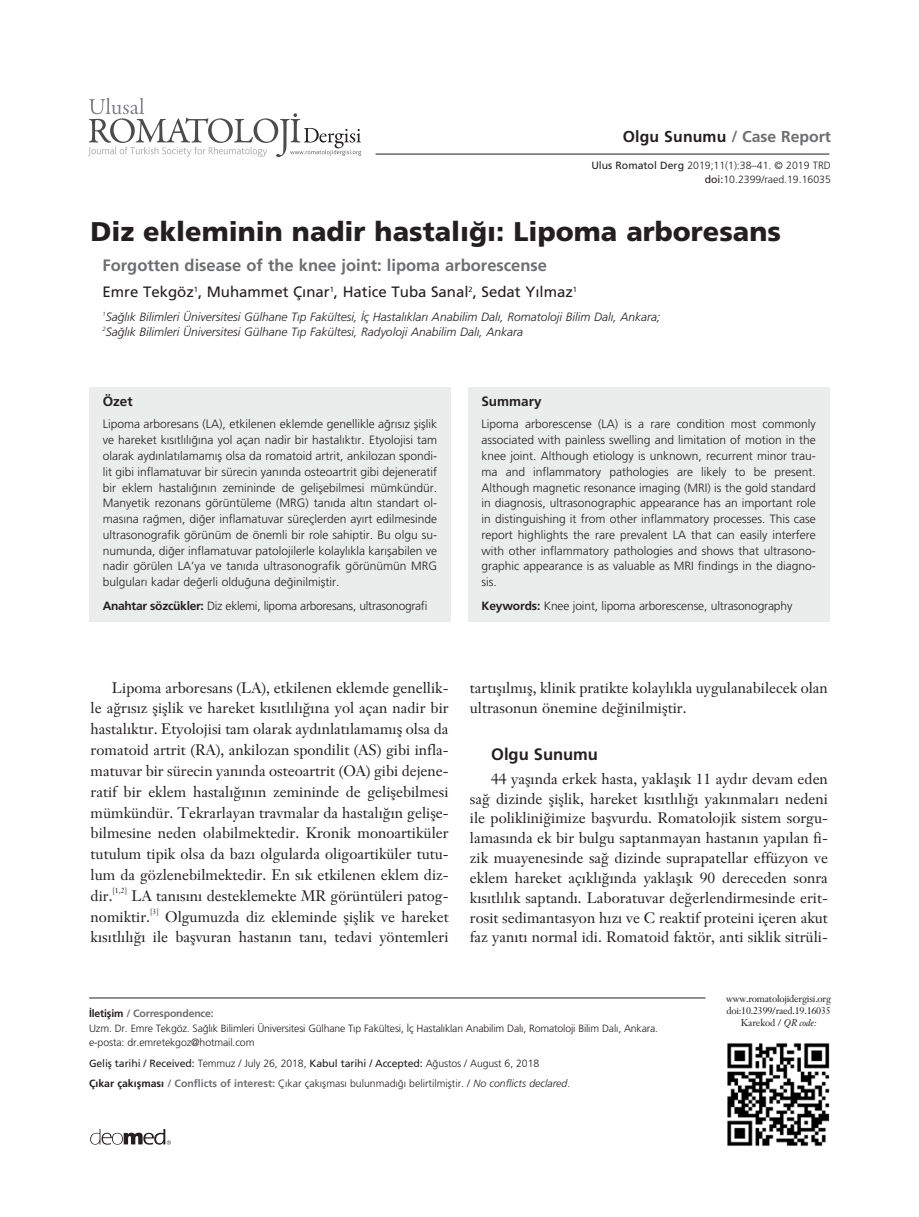
<style>
.page{position:relative;width:919px;height:1217px;background:#fff}
.page>*{position:absolute;margin:0;border:0;box-sizing:border-box;transform-origin:0 0}
.t1{font:900 27px "Frutiger";color:#231f20}
.t2{font:700 16.5px "Frutiger";color:#6d6e70}
.t3{font:700 16.5px "Frutiger";color:#231f20}
.t4{font:700 15.75px "Frutiger";letter-spacing:.005em;color:#6d6e70}
.t5{font:15px/20.9px "Janson Text";color:#231f20;text-align:justify}
.t6{font:15px "Frutiger";color:#231f20}
.t7{font:700 13.5px "Frutiger";color:#231f20}
.t8{font:300 12px/15.8px "Frutiger";color:#231f20;text-align:justify}
.t9{font:italic 300 12px/15px "Frutiger";color:#231f20}
.t10{font:300 12px "Frutiger";letter-spacing:-.02em;color:#231f20}
.t11{font:300 10.5px/20.4px "Frutiger";letter-spacing:-.015em;color:#231f20}
.t12{font:9.75px/12px "Janson Text";letter-spacing:-.025em;color:#231f20;text-align:center}
.t13{font:7.5px "Janson Text";color:#231f20}
.s1{color:#231f20}
.s2{font-weight:400}
.s3{font-weight:700}
.s4{font-weight:700;color:#6d6e70}
.s5{font-style:italic}
</style>
<div class="page">
<hr style="left:89px;top:997px;width:616px;height:1px;background:#231f20">
<img style="left:727px;top:1043px;width:103px;height:103px">
<svg style="left:90px;top:1129px;width:81px;height:15px"></svg>
<div style="left:468px;top:387px;width:361px;height:235px;background:#ebecec"></div>
<div style="left:89px;top:387px;width:361px;height:235px;background:#ebecec"></div>
<hr style="left:375px;top:154px;width:454px;height:1px;background:#231f20">
<svg style="left:88px;top:97px;width:273px;height:60px"></svg>
<h3 class="t4" style="left:622px;top:130px;width:210px"><span class="s1">Olgu Sunumu</span> / Case Report</h3>
<p class="t11" style="left:591px;top:160px;width:241px;line-height:13.5px;text-align:right"><span class="s2">Ulus Romatol Derg</span> 2019;11(1):38–41. © 2019 TRD <span class="s2">doi:</span>10.2399/raed.19.16035</p>
<h1 class="t1" style="left:91px;top:221px;width:691px">Diz ekleminin nadir hastal›¤›: Lipoma arboresans</h1>
<h2 class="t2" style="left:102px;top:258px;width:446px">Forgotten disease of the knee joint: lipoma arborescense</h2>
<p class="t6" style="left:102px;top:286px;width:476px">Emre Tekgöz<sup>1</sup>, Muhammet Ç›nar<sup>1</sup>, Hatice Tuba Sanal<sup>2</sup>, Sedat Y›lmaz<sup>1</sup></p>
<p class="t9" style="left:102px;top:310px;width:559px"><sup>1</sup>Sa¤l›k Bilimleri Üniversitesi Gülhane T›p Fakültesi, ‹ç Hastal›klar› Anabilim Dal›, Romatoloji Bilim Dal›, Ankara;<br><sup>2</sup>Sa¤l›k Bilimleri Üniversitesi Gülhane T›p Fakültesi, Radyoloji Anabilim Dal›, Ankara</p>
<p class="t7" style="left:103px;top:396px;width:32px">Özet</p>
<p class="t8" style="left:103px;top:417px;width:336px">Lipoma arboresans (LA), etkilenen eklemde genellikle a¤r›s›z flifllik ve hareket k›s›tl›l›¤›na yol açan nadir bir hastal›kt›r. Etyolojisi tam olarak ayd›nlat›lamam›fl olsa da romatoid artrit, ankilozan spondi&shy;lit gibi inflamatuvar bir sürecin yan›nda osteoartrit gibi dejeneratif bir eklem hastal›¤›n›n zemininde de geliflebilmesi mümkündür.<br>Manyetik rezonans görüntüleme (MRG) tan›da alt›n standart ol&shy;mas›na ra¤men, di¤er inflamatuvar süreçlerden ay›rt edilmesinde ultrasonografik görünüm de önemli bir role sahiptir. Bu olgu su&shy;numunda, di¤er inflamatuvar patolojilerle kolayl›kla kar›flabilen ve nadir görülen LA’ya ve tan›da ultrasonografik görünümün MRG bulgular› kadar de¤erli oldu¤una de¤inilmifltir.</p>
<p class="t10" style="left:103px;top:601px;width:326px"><span class="s3">Anahtar sözcükler:</span> Diz eklemi, lipoma arboresans, ultrasonografi</p>
<p class="t7" style="left:481px;top:396px;width:62px">Summary</p>
<p class="t8" style="left:481px;top:417px;width:336px">Lipoma arborescense (LA) is a rare condition most commonly associated with painless swelling and limitation of motion in the knee joint. Although etiology is unknown, recurrent minor trau&shy;ma and inflammatory pathologies are likely to be present.<br>Although magnetic resonance imaging (MRI) is the gold standard in diagnosis, ultrasonographic appearance has an important role in distinguishing it from other inflammatory processes. This case report highlights the rare prevalent LA that can easily interfere with other inflammatory pathologies and shows that ultrasono&shy;graphic appearance is as valuable as MRI findings in the diagno&shy;sis.</p>
<p class="t8" style="left:481px;top:599px;width:312px"><span class="s3">Keywords:</span> Knee joint, lipoma arborescense, ultrasonography</p>
<p class="t5" style="left:91px;top:678px;width:359px;text-indent:21px">Lipoma arboresans (LA), etkilenen eklemde genellik&shy;le a¤r›s›z flifllik ve hareket k›s›tl›l›¤›na yol açan nadir bir hastal›kt›r. Etyolojisi tam olarak ayd›nlat›lamam›fl olsa da romatoid artrit (RA), ankilozan spondilit (AS) gibi infla&shy;matuvar bir sürecin yan›nda osteoartrit (OA) gibi dejene&shy;ratif bir eklem hastal›¤›n›n zemininde de geliflebilmesi mümkündür. Tekrarlayan travmalar da hastal›¤›n gelifle&shy;bilmesine neden olabilmektedir. Kronik monoartiküler tutulum tipik olsa da baz› olgularda oligoartiküler tutu&shy;lum da gözlenebilmektedir. En s›k etkilenen eklem diz&shy;dir.</p>
<p class="t13" style="left:113px;top:887px;width:16px">[1,2]</p>
<p class="t5" style="left:91px;top:886px;width:359px;text-indent:41px">LA tan›s›n› desteklemekte MR görüntüleri patog&shy;nomiktir.</p>
<p class="t13" style="left:150px;top:908px;width:10px">[3]</p>
<p class="t5" style="left:91px;top:907px;width:359px;text-align:right">Olgumuzda diz ekleminde flifllik ve hareket<br>k›s›tl›l›¤› ile baflvuran hastan›n tan›, tedavi yöntemleri</p>
<p class="t5" style="left:470px;top:678px;width:359px;line-height:20px">tart›fl›lm›fl, klinik pratikte kolayl›kla uygulanabilecek olan ultrasonun önemine de¤inilmifltir.</p>
<h2 class="t3" style="left:491px;top:747px;width:108px">Olgu Sunumu</h2>
<p class="t5" style="left:470px;top:770px;width:359px;line-height:19.8px;text-indent:21px">44 yafl›nda erkek hasta, yaklafl›k 11 ayd›r devam eden sa¤ dizinde flifllik, hareket k›s›tl›l›¤› yak›nmalar› nedeni ile poliklini¤imize baflvurdu. Romatolojik sistem sorgu&shy;lamas›nda ek bir bulgu saptanmayan hastan›n yap›lan fi&shy;zik muayenesinde sa¤ dizinde suprapatellar effüzyon ve eklem hareket aç›kl›¤›nda yaklafl›k 90 dereceden sonra k›s›tl›l›k saptand›. Laboratuvar de¤erlendirmesinde erit&shy;rosit sedimantasyon h›z› ve C reaktif proteini içeren akut faz yan›t› normal idi. Romatoid faktör, anti siklik sitrüli-</p>
<p class="t11" style="left:89px;top:1005px;width:570px;line-height:15.6px"><span class="s3">‹letiflim</span> <span class="s4">/ Correspondence:<br></span>Uzm. Dr. Emre Tekgöz. Sa¤l›k Bilimleri Üniversitesi Gülhane T›p Fakültesi, ‹ç Hastal›klar› Anabilim Dal›, Romatoloji Bilim Dal›, Ankara.</p>
<p class="t11" style="left:89px;top:1032px;width:482px">e-posta: dr.emretekgoz@hotmail.com<br><span class="s2">Gelifl tarihi / Received:</span> Temmuz / July 26, 2018, <span class="s2">Kabul tarihi / Accepted:</span> A¤ustos / August 6, 2018<br><span class="s3">Ç›kar çak›flmas›</span> <span class="s4">/ Conflicts of interest:</span> Ç›kar çak›flmas› bulunmad›¤› belirtilmifltir. / <span class="s5">No conflicts declared</span>.</p>
<p class="t12" style="left:726px;top:993px;width:107px">www.romatolojidergisi.org doi:10.2399/raed.19.16035<br>Karekod / <span class="s5">QR code:</span></p>
</div>
